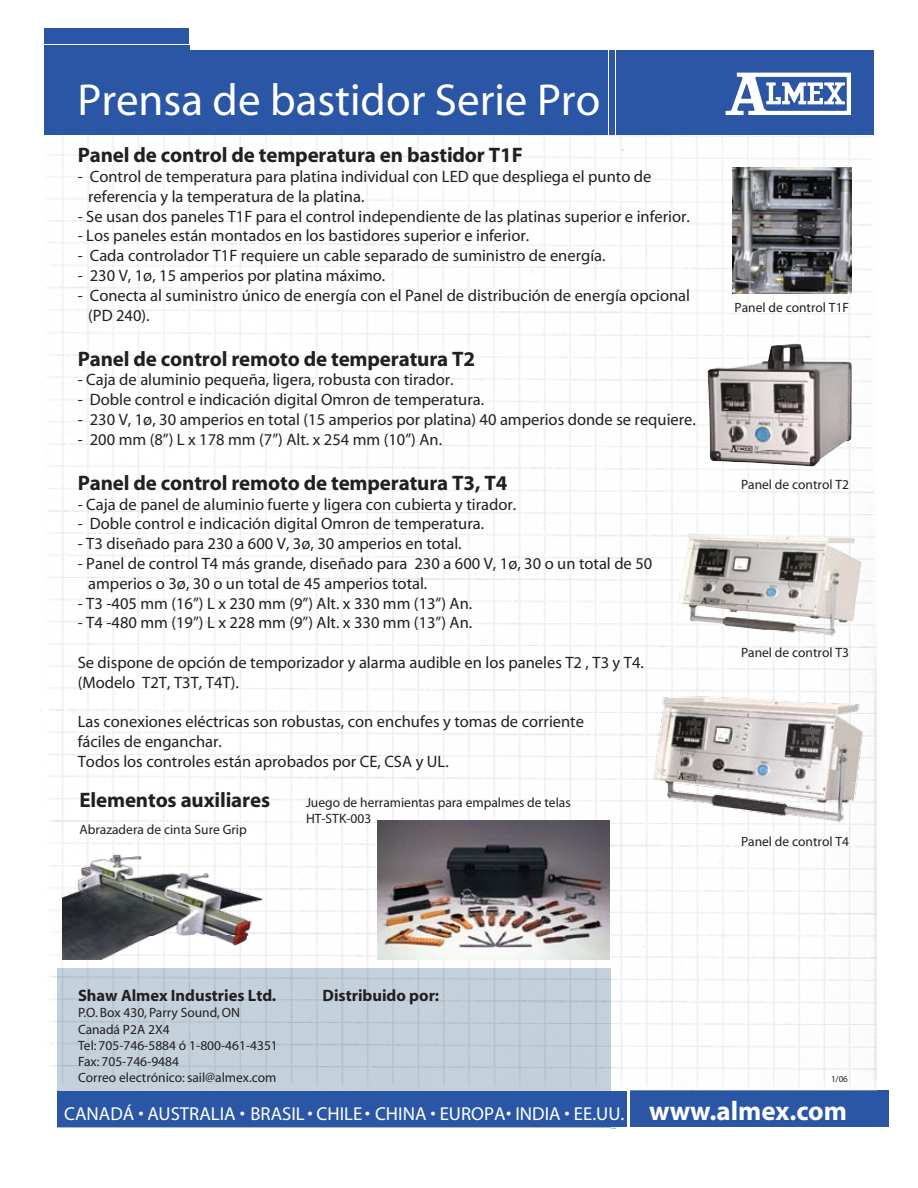
<style>
.page{position:relative;width:918px;height:1188px;background:#fff}
.page>*{position:absolute;margin:0;border:0;box-sizing:border-box;transform-origin:0 0}
.t1{font:45px "Myriad";color:#fff}
.t2{font:700 27px "Myriad";color:#fff}
.t3{font:700 21px "Myriad";letter-spacing:-.005em;color:#231f20}
.t4{font:18.75px "Myriad";color:#fff}
.t5{font:16.5px/19.8px "Myriad";color:#231f20}
.t6{font:700 16.5px "Myriad";color:#231f20}
.t7{font:13.5px/16.2px "Myriad";color:#231f20}
.t8{font:9px "Myriad";color:#231f20}
</style>
<div class="page">
<div style="left:44px;top:51px;width:564px;height:84px;background:#2b56a5"></div>
<div style="left:616px;top:51px;width:257px;height:84px;background:#2b56a5"></div>
<div style="left:44px;top:29px;width:145px;height:15px;background:#2b56a5"></div>
<svg style="left:726px;top:73px;width:125px;height:42px"></svg>
<hr style="left:44px;top:45px;width:145px;height:4px;background:#2b56a5">
<div style="left:610px;top:51px;width:5px;height:84px;background:#2b56a5"></div>
<div style="left:630px;top:1090px;width:259px;height:37px;background:#2b56a5"></div>
<img style="left:40px;top:135px;width:836px;height:955px">
<img style="left:511px;top:821px;width:99px;height:138px">
<img style="left:733px;top:167px;width:118px;height:127px">
<img style="left:642px;top:675px;width:235px;height:160px">
<img style="left:688px;top:533px;width:142px;height:95px">
<img style="left:784px;top:348px;width:68px;height:111px">
<div style="left:58px;top:1091px;width:569px;height:36px;background:#2b56a5"></div>
<img style="left:63px;top:614px;width:448px;height:345px">
<p class="t1" style="left:77px;top:78px;width:524px">Prensa de bastidor Serie Pro</p>
<p class="t3" style="left:78px;top:144px;width:447px">Panel de control de temperatura en bastidor T1F</p>
<p class="t5" style="left:88px;top:167px;width:565px;text-indent:-10px">- Control de temperatura para platina individual con LED que despliega el punto de referencia y la temperatura de la platina.</p>
<p class="t5" style="left:78px;top:207px;width:614px">- Se usan dos paneles T1F para el control independiente de las platinas superior e inferior.</p>
<p class="t5" style="left:78px;top:227px;width:453px">- Los paneles están montados en los bastidores superior e inferior.</p>
<p class="t5" style="left:78px;top:246px;width:529px">- Cada controlador T1F requiere un cable separado de suministro de energía.</p>
<p class="t5" style="left:78px;top:266px;width:309px">- 230 V, 1ø, 15 amperios por platina máximo.</p>
<p class="t5" style="left:88px;top:286px;width:603px;text-indent:-10px">- Conecta al suministro único de energía con el Panel de distribución de energía opcional (PD 240).</p>
<p class="t3" style="left:78px;top:348px;width:399px">Panel de control remoto de temperatura T2</p>
<p class="t5" style="left:78px;top:371px;width:377px">- Caja de aluminio pequeña, ligera, robusta con tirador.</p>
<p class="t5" style="left:78px;top:390px;width:408px">- Doble control e indicación digital Omron de temperatura.</p>
<p class="t5" style="left:78px;top:410px;width:620px">- 230 V, 1ø, 30 amperios en total (15 amperios por platina) 40 amperios donde se requiere.</p>
<p class="t5" style="left:78px;top:430px;width:366px">- 200 mm (8”) L x 178 mm (7”) Alt. x 254 mm (10”) An.</p>
<p class="t3" style="left:78px;top:472px;width:431px">Panel de control remoto de temperatura T3, T4</p>
<p class="t5" style="left:78px;top:495px;width:440px">- Caja de panel de aluminio fuerte y ligera con cubierta y tirador.</p>
<p class="t5" style="left:78px;top:515px;width:408px">- Doble control e indicación digital Omron de temperatura.</p>
<p class="t5" style="left:78px;top:534px;width:385px">- T3 diseñado para 230 a 600 V, 3ø, 30 amperios en total.</p>
<p class="t5" style="left:88px;top:554px;width:566px;text-indent:-10px">- Panel de control T4 más grande, diseñado para 230 a 600 V, 1ø, 30 o un total de 50 amperios o 3ø, 30 o un total de 45 amperios total.</p>
<p class="t5" style="left:78px;top:594px;width:396px">- T3 -405 mm (16”) L x 230 mm (9”) Alt. x 330 mm (13”) An.</p>
<p class="t5" style="left:78px;top:614px;width:396px">- T4 -480 mm (19”) L x 228 mm (9”) Alt. x 330 mm (13”) An.</p>
<p class="t5" style="left:78px;top:653px;width:568px">Se dispone de opción de temporizador y alarma audible en los paneles T2 , T3 y T4. (Modelo T2T, T3T, T4T).</p>
<p class="t5" style="left:78px;top:713px;width:508px">Las conexiones eléctricas son robustas, con enchufes y tomas de corriente fáciles de enganchar.<br>Todos los controles están aprobados por CE, CSA y UL.</p>
<p class="t3" style="left:80px;top:789px;width:192px">Elementos auxiliares</p>
<p class="t7" style="left:80px;top:822px;width:169px">Abrazadera de cinta Sure Grip</p>
<p class="t7" style="left:306px;top:795px;width:266px">Juego de herramientas para empalmes de telas<br>HT-STK-003</p>
<p class="t7" style="left:734px;top:300px;width:116px">Panel de control T1F</p>
<p class="t7" style="left:741px;top:477px;width:110px">Panel de control T2</p>
<p class="t7" style="left:741px;top:645px;width:110px">Panel de control T3</p>
<p class="t7" style="left:741px;top:834px;width:110px">Panel de control T4</p>
<p class="t6" style="left:78px;top:987px;width:200px">Shaw Almex Industries Ltd.</p>
<p class="t6" style="left:323px;top:987px;width:118px">Distribuido por:</p>
<p class="t7" style="left:78px;top:1005px;width:201px">P.O. Box 430, Parry Sound,ON<br>Canadá P2A 2X4<br>Tel: 705-746-5884 ó 1-800-461-4351<br>Fax: 705-746-9484<br>Correo electrónico: sail@almex.com</p>
<p class="t4" style="left:64px;top:1105px;width:562px">CANADÁ • AUSTRALIA • BRASIL • CHILE • CHINA • EUROPA • INDIA • EE.UU.</p>
<p class="t8" style="left:831px;top:1074px;width:18px">1/06</p>
<p class="t2" style="left:649px;top:1097px;width:199px">www.almex.com</p>
</div>
